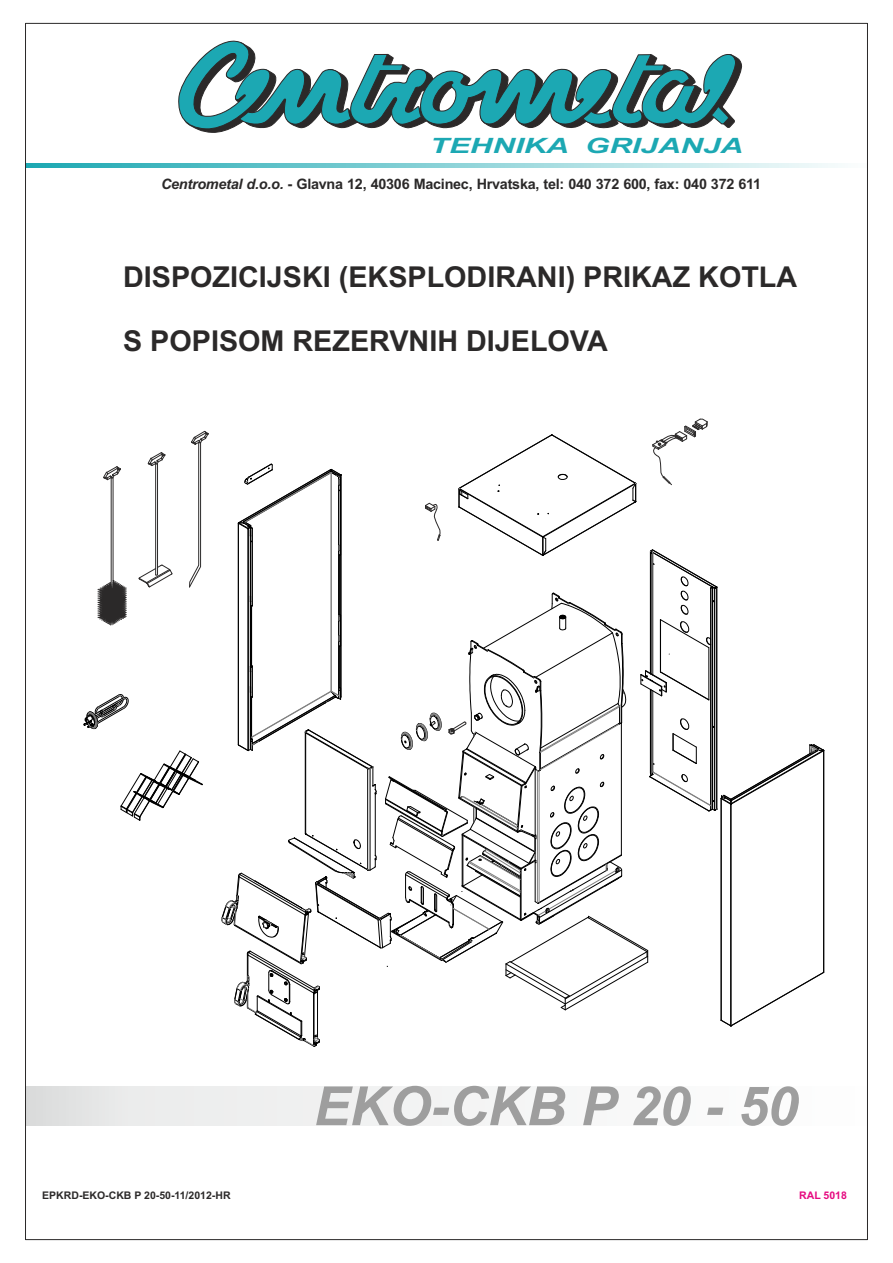
<style>
.page{position:relative;width:893px;height:1263px;background:#fff}
.page>*{position:absolute;margin:0;border:0;box-sizing:border-box;transform-origin:0 0}
.t1{font:italic 700 54px "Arial";color:#9e9e9e}
.t2{font:700 28.8px "Arial";color:#2b2929}
.t3{font:italic 700 21.15px "Arial";color:#1ca8b3;scale:1.48 1}
.t4{font:700 14.4px "Arial";letter-spacing:-.015em;color:#2b2929}
.t5{font:700 10.5px "Arial";color:#2b2929}
.t6{font:700 10.5px "Arial";color:#e60a80}
.s1{font-style:italic}
</style>
<div class="page">
<div style="left:26px;top:1086px;width:841px;height:39px;background:linear-gradient(to right,#e5e6e6,#fff)"></div>
<svg style="left:27px;top:164px;width:811px;height:3px;background:#88d1d6"></svg>
<svg style="left:182px;top:22px;width:561px;height:111px"></svg>
<svg style="left:178px;top:40px;width:559px;height:92px"></svg>
<hr style="left:155px;top:463px;width:1px;height:112px;background:#2b2929">
<hr style="left:157px;top:463px;width:1px;height:112px;background:#2b2929">
<svg style="left:139px;top:564px;width:34px;height:23px"></svg>
<svg style="left:148px;top:452px;width:18px;height:14px"></svg>
<svg style="left:189px;top:431px;width:20px;height:157px"></svg>
<svg style="left:120px;top:750px;width:83px;height:71px"></svg>
<svg style="left:83px;top:694px;width:46px;height:35px"></svg>
<svg style="left:221px;top:418px;width:604px;height:629px"></svg>
<hr style="left:111px;top:478px;width:1px;height:111px;background:#2b2929">
<hr style="left:113px;top:478px;width:1px;height:111px;background:#2b2929">
<svg style="left:103px;top:466px;width:18px;height:14px"></svg>
<svg style="left:97px;top:580px;width:30px;height:46px"></svg>
<h3 class="t3" style="left:430px;top:137px;width:213px">TEHNIKA GRIJANJA</h3>
<p class="t4" style="left:161px;top:179px;width:602px"><span class="s1">Centrometal d.o.o.</span> - Glavna 12, 40306 Macinec, Hrvatska, tel: 040 372 600, fax: 040 372 611</p>
<h2 class="t2" style="left:123px;top:266px;width:676px">DISPOZICIJSKI (EKSPLODIRANI) PRIKAZ KOTLA</h2>
<h2 class="t2" style="left:123px;top:330px;width:486px">S POPISOM REZERVNIH DIJELOVA</h2>
<h1 class="t1" style="left:314px;top:1086px;width:486px">EKO-CKB P 20 - 50</h1>
<p class="t5" style="left:42px;top:1191px;width:190px">EPKRD-EKO-CKB P 20-50-11/2012-HR</p>
<p class="t6" style="left:799px;top:1191px;width:49px">RAL 5018</p>
</div>
